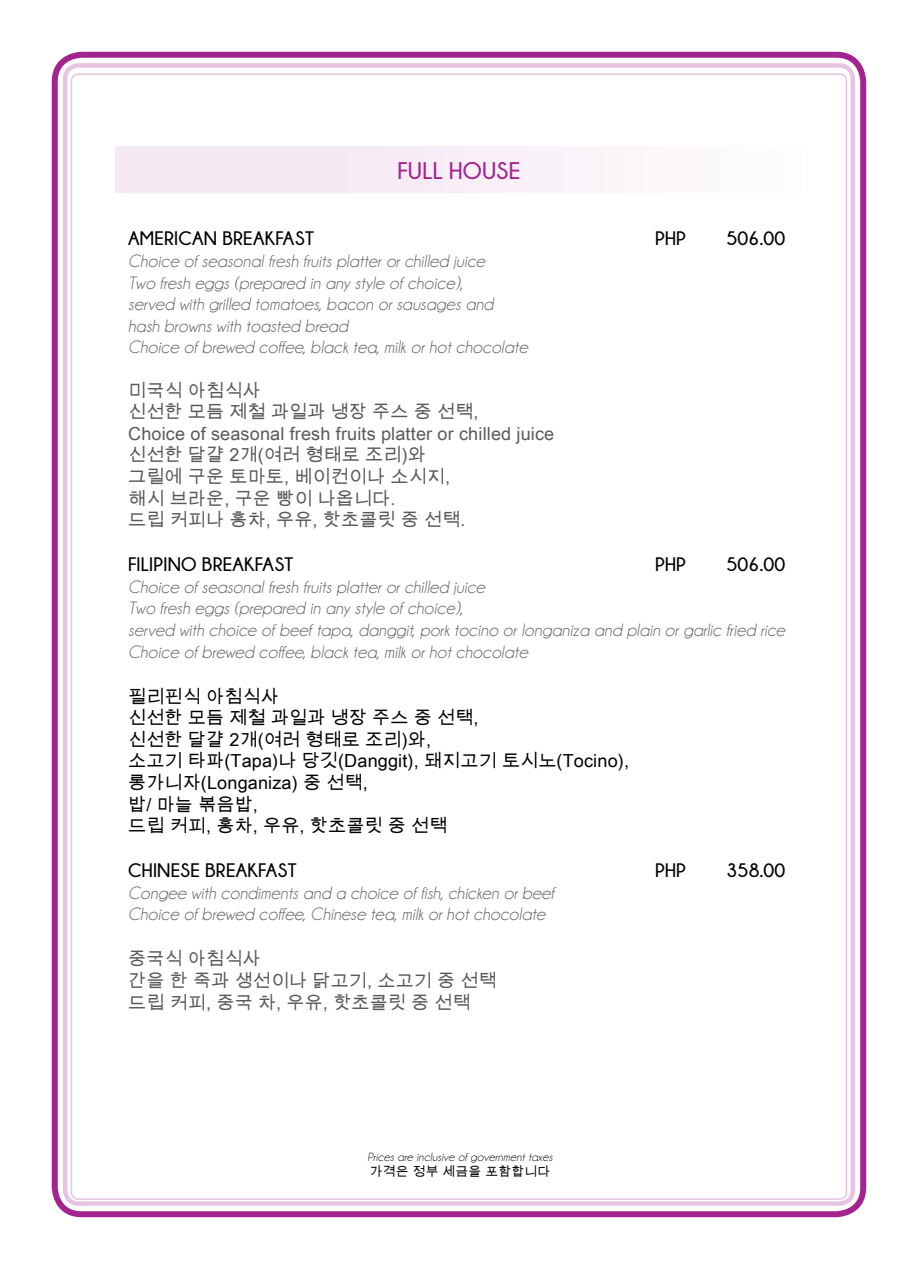
<style>
.page{position:relative;width:918px;height:1269px;background:#fff}
.page>*{position:absolute;margin:0;border:0;box-sizing:border-box;transform-origin:0 0}
.t1{font:700 24px "Champagne&Limousines";letter-spacing:.01em;color:#a3238f}
.t2{font:700 19.5px "Champagne&Limousines";letter-spacing:.01em;color:#000}
.t3{font:italic 18px/21.6px "Champagne&Limousines";letter-spacing:.01em;color:#58595b}
.t4{font:18px/21.6px "Arial Unicode MS";letter-spacing:.01em;color:#58595b}
.t5{font:18px/21.6px "Arial Unicode MS";letter-spacing:.01em;color:#000}
.t6{font:12.75px "Arial Unicode MS";letter-spacing:.02em;color:#000}
.t7{font:italic 12px "Champagne&Limousines";letter-spacing:.02em;color:#000}
</style>
<div class="page">
<div style="left:52px;top:52px;width:814px;height:1165px;border:6px solid #a3238f;border-radius:27px"></div>
<div style="left:63px;top:63px;width:792px;height:1143px;border:4px solid #a3238f;border-radius:14px"></div>
<div style="left:115px;top:146px;width:688px;height:47px;background:linear-gradient(to right,#f3e5f2,#fdfbfd)"></div>
<h1 class="t1" style="left:398px;top:157px;width:124px">FULL HOUSE</h1>
<p class="t2" style="left:128px;top:228px;width:187px">AMERICAN BREAKFAST</p>
<p class="t2" style="left:655px;top:228px;width:32px">PHP</p>
<p class="t2" style="left:727px;top:228px;width:60px">506.00</p>
<p class="t3" style="left:128px;top:250px;width:401px">Choice of seasonal fresh fruits platter or chilled juice<br>Two fresh eggs (prepared in any style of choice),<br>served with grilled tomatoes, bacon or sausages and hash browns with toasted bread<br>Choice of brewed coffee, black tea, milk or hot chocolate</p>
<p class="t4" style="left:128px;top:379px;width:428px">미국식 아침식사<br>신선한 모듬 제철 과일과 냉장 주스 중 선택,<br>Choice of seasonal fresh fruits platter or chilled juice 신선한 달걀 2개(여러 형태로 조리)와<br>그릴에 구운 토마토, 베이컨이나 소시지,<br>해시 브라운, 구운 빵이 나옵니다.<br>드립 커피나 홍차, 우유, 핫초콜릿 중 선택.</p>
<p class="t2" style="left:128px;top:554px;width:167px">FILIPINO BREAKFAST</p>
<p class="t2" style="left:655px;top:554px;width:32px">PHP</p>
<p class="t2" style="left:727px;top:554px;width:60px">506.00</p>
<p class="t3" style="left:128px;top:576px;width:658px">Choice of seasonal fresh fruits platter or chilled juice<br>Two fresh eggs (prepared in any style of choice),<br>served with choice of beef tapa, danggit, pork tocino or longaniza and plain or garlic fried rice Choice of brewed coffee, black tea, milk or hot chocolate</p>
<p class="t5" style="left:128px;top:685px;width:502px">필리핀식 아침식사<br>신선한 모듬 제철 과일과 냉장 주스 중 선택,<br>신선한 달걀 2개(여러 형태로 조리)와,<br>소고기 타파(Tapa)나 당깃(Danggit), 돼지고기 토시노(Tocino), 롱가니자(Longaniza) 중 선택,<br>밥/ 마늘 볶음밥,<br>드립 커피, 홍차, 우유, 핫초콜릿 중 선택</p>
<p class="t2" style="left:128px;top:860px;width:170px">CHINESE BREAKFAST</p>
<p class="t2" style="left:655px;top:860px;width:32px">PHP</p>
<p class="t2" style="left:727px;top:860px;width:60px">358.00</p>
<p class="t3" style="left:128px;top:882px;width:428px">Congee with condiments and a choice of fish, chicken or beef<br>Choice of brewed coffee, Chinese tea, milk or hot chocolate</p>
<p class="t4" style="left:128px;top:948px;width:370px">중국식 아침식사<br>간을 한 죽과 생선이나 닭고기, 소고기 중 선택 드립 커피, 중국 차, 우유, 핫초콜릿 중 선택</p>
<p class="t7" style="left:368px;top:1151px;width:186px">Prices are inclusive of government taxes</p>
<p class="t6" style="left:370px;top:1163px;width:182px">가격은 정부 세금을 포함합니다</p>
</div>
